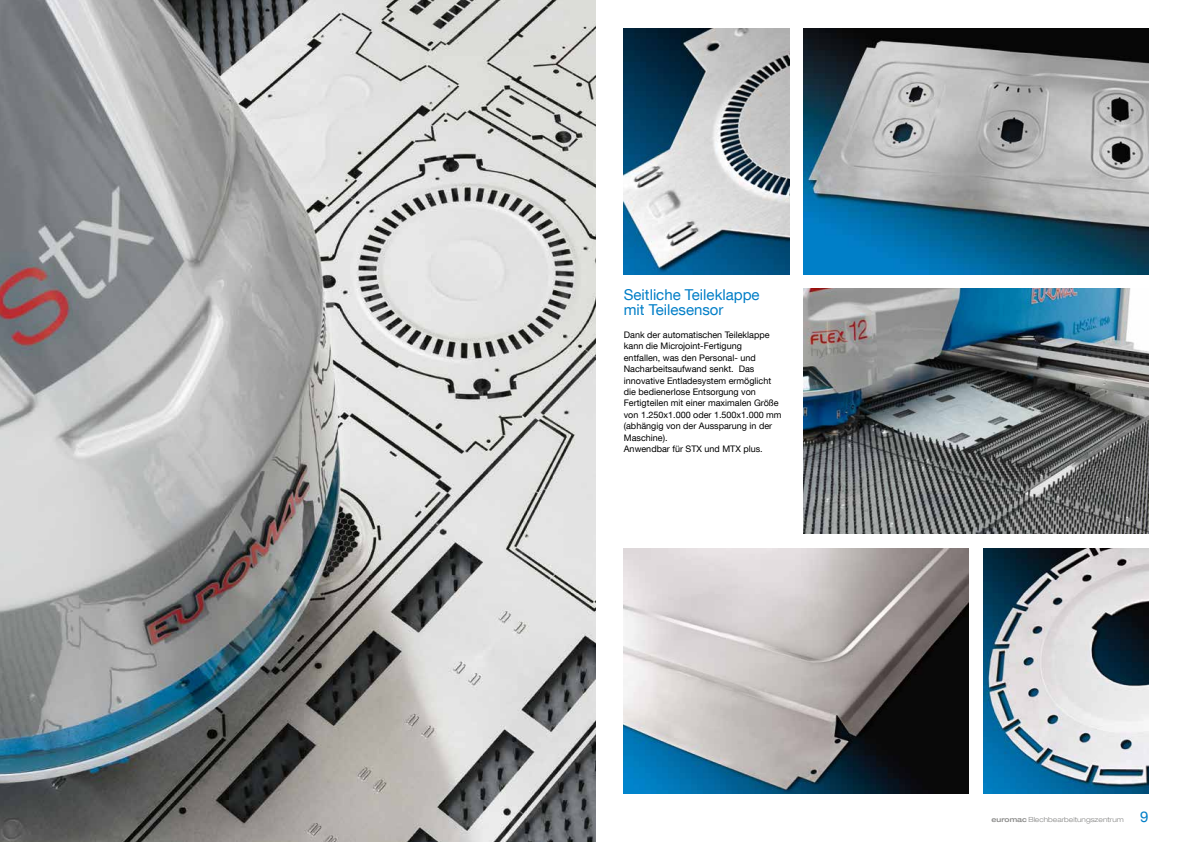
<style>
.page{position:relative;width:1191px;height:842px;background:#fff}
.page>*{position:absolute;margin:0;border:0;box-sizing:border-box;transform-origin:0 0}
.t1{font:15px/15px "Helvetica Neue LT Com";color:#007ec7}
.t2{font:9px/11.4px "Helvetica Neue LT Com";color:#000}
.t3{font:300 expanded 7px "Helvetica Neue LT Com";color:#878786}
.s1{font-weight:500}
.s2{font-weight:400;font-stretch:normal;font-size:15px;color:#007ec7}
</style>
<div class="page">
<img style="left:803px;top:28px;width:345px;height:246px">
<img style="left:624px;top:28px;width:165px;height:246px">
<img style="left:624px;top:548px;width:344px;height:246px">
<img style="left:983px;top:548px;width:165px;height:246px">
<img style="left:803px;top:288px;width:345px;height:246px">
<img style="left:0;top:0;width:595px;height:842px">
<h1 class="t1" style="left:624px;top:288px;width:137px">Seitliche Teileklappe mit Teilesensor</h1>
<p class="t2" style="left:624px;top:330px;width:159px">Dank der automatischen Teileklappe kann die Microjoint-Fertigung<br>entfallen, was den Personal- und<br>Nacharbeitsaufwand senkt. Das innovative Entladesystem ermöglicht die bedienerlose Entsorgung von<br>Fertigteilen mit einer maximalen Größe von 1.250x1.000 oder 1.500x1.000 mm (abhängig von der Aussparung in der<br>Maschine).<br>Anwendbar für STX und MTX plus.</p>
<p class="t3" style="left:991px;top:817px;width:158px"><span class="s1">euromac</span> Blechbearbeitungszentrum <span class="s2">9</span></p>
</div>
